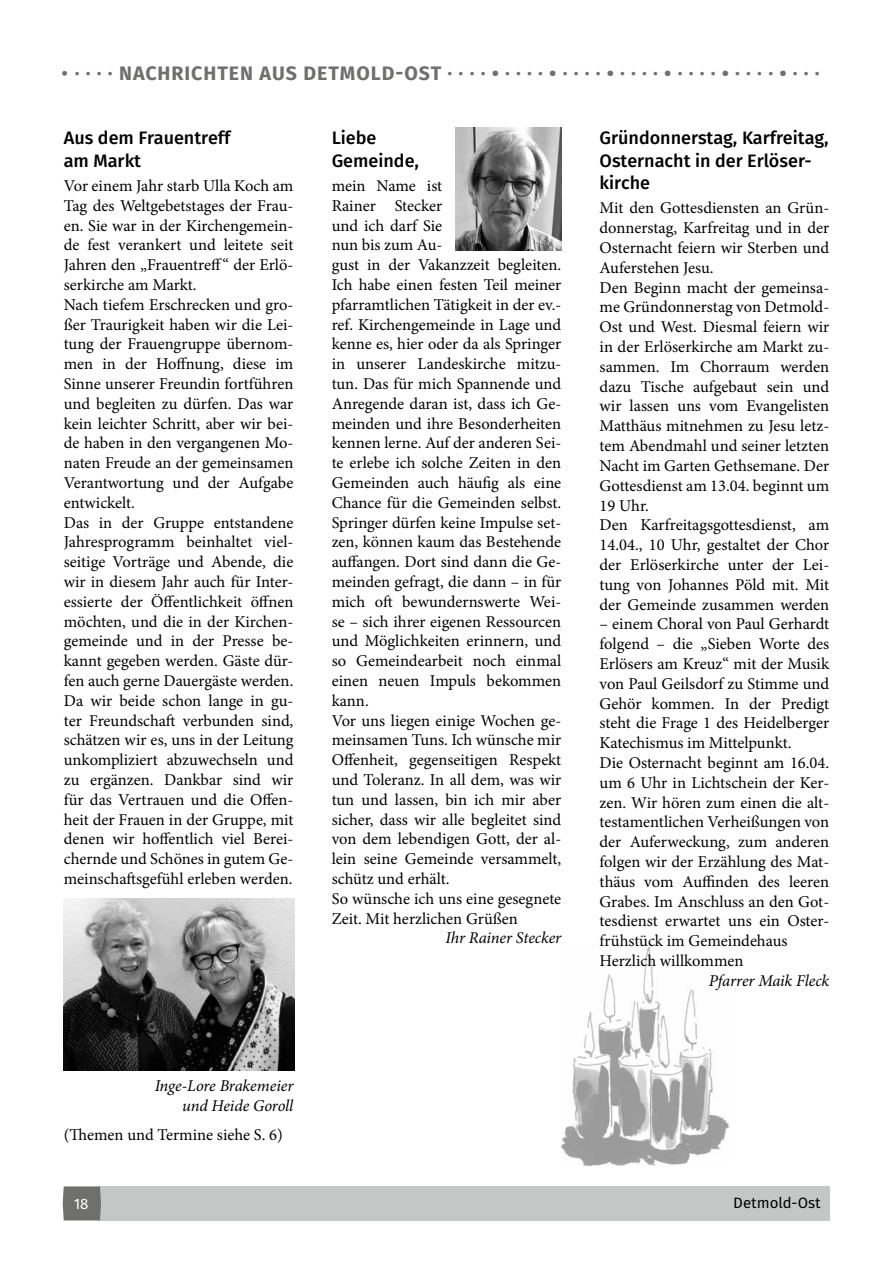
<style>
.page{position:relative;width:893px;height:1263px;background:#fff}
.page>*{position:absolute;margin:0;border:0;box-sizing:border-box;transform-origin:0 0}
.t1{font:700 19.5px "Fira Sans OT";letter-spacing:.05em;color:#6f6f6e}
.t2{font:18px/22.5px "Fira Sans OT Medium";color:#000}
.t3{font:16.5px/19.8px "Minion Pro";color:#000}
.t4{font:italic 16.5px/19.8px "Minion Pro";letter-spacing:-.005em;color:#000;text-align:right}
.t5{font:15px "Fira Sans OT";color:#000}
.t6{font:15px "Fira Sans OT";color:#fff}
.s1{font-weight:400}
</style>
<div class="page">
<img style="left:561px;top:946px;width:169px;height:220px">
<div style="left:98px;top:1186px;width:731px;height:34px;background:#c5c6c6"></div>
<svg style="left:63px;top:1186px;width:38px;height:34px"></svg>
<img style="left:455px;top:128px;width:106px;height:122px">
<img style="left:63px;top:898px;width:231px;height:172px">
<p class="t1" style="left:61px;top:59px;width:760px"><span class="s1">•</span> · · · · NACHRICHTEN AUS DETMOLD-OST · · · · • · · · · • · · · · • · · · · • · · · · • · · · · • · · ·</p>
<p class="t2" style="left:64px;top:128px;width:168px">Aus dem Frauentreff am Markt</p>
<p class="t3" style="left:64px;top:176px;width:231px">Vor einem Jahr starb Ulla Koch am<br>Tag des Weltgebetstages der Frau&shy;en. Sie war in der Kirchengemein&shy;de fest verankert und leitete seit<br>Jahren den „Frauentreff“ der Erlö&shy;serkirche am Markt.<br>Nach tiefem Erschrecken und gro&shy;ßer Traurigkeit haben wir die Lei&shy;tung der Frauengruppe übernom&shy;men in der Hoffnung, diese im<br>Sinne unserer Freundin fortführen und begleiten zu dürfen. Das war kein leichter Schritt, aber wir bei&shy;de haben in den vergangenen Mo&shy;naten Freude an der gemeinsamen<br>Verantwortung und der Aufgabe entwickelt.<br>Das in der Gruppe entstandene<br>Jahresprogramm beinhaltet viel&shy;seitige Vorträge und Abende, die wir in diesem Jahr auch für Inter&shy;essierte der Öffentlichkeit öffnen möchten, und die in der Kirchen&shy;gemeinde und in der Presse be&shy;kannt gegeben werden. Gäste dür&shy;fen auch gerne Dauergäste werden.<br>Da wir beide schon lange in gu&shy;ter Freundschaft verbunden sind, schätzen wir es, uns in der Leitung unkompliziert abzuwechseln und zu ergänzen. Dankbar sind wir für das Vertrauen und die Offen&shy;heit der Frauen in der Gruppe, mit denen wir hoffentlich viel Berei&shy;chernde und Schönes in gutem Ge&shy;meinschaftsgefühl erleben werden.</p>
<p class="t2" style="left:332px;top:128px;width:89px">Liebe<br>Gemeinde,</p>
<p class="t3" style="left:332px;top:176px;width:231px">mein Name ist<br>Rainer Stecker<br>und ich darf Sie<br>nun bis zum Au-<br>gust in der Vakanzzeit begleiten.<br>Ich habe einen festen Teil meiner pfarramtlichen Tätigkeit in der ev.- ref. Kirchengemeinde in Lage und kenne es, hier oder da als Springer in unserer Landeskirche mitzu&shy;tun. Das für mich Spannende und<br>Anregende daran ist, dass ich Ge&shy;meinden und ihre Besonderheiten kennen lerne. Auf der anderen Sei&shy;te erlebe ich solche Zeiten in den<br>Gemeinden auch häufig als eine<br>Chance für die Gemeinden selbst.<br>Springer dürfen keine Impulse set&shy;zen, können kaum das Bestehende auffangen. Dort sind dann die Ge&shy;meinden gefragt, die dann – in für mich oft bewundernswerte Wei&shy;se – sich ihrer eigenen Ressourcen und Möglichkeiten erinnern, und so Gemeindearbeit noch einmal einen neuen Impuls bekommen kann.<br>Vor uns liegen einige Wochen ge&shy;meinsamen Tuns. Ich wünsche mir<br>Offenheit, gegenseitigen Respekt und Toleranz. In all dem, was wir tun und lassen, bin ich mir aber sicher, dass wir alle begleitet sind von dem lebendigen Gott, der al&shy;lein seine Gemeinde versammelt, schütz und erhält.<br>So wünsche ich uns eine gesegnete<br>Zeit. Mit herzlichen Grüßen</p>
<p class="t4" style="left:446px;top:928px;width:117px">Ihr Rainer Stecker</p>
<p class="t4" style="left:155px;top:1076px;width:140px">Inge-Lore Brakemeier und Heide Goroll</p>
<p class="t3" style="left:64px;top:1124px;width:221px">(Themen und Termine siehe S. 6)</p>
<p class="t2" style="left:600px;top:128px;width:231px">Gründonnerstag, Karfreitag,<br>Osternacht in der Erlöser&shy;kirche</p>
<p class="t3" style="left:600px;top:198px;width:231px">Mit den Gottesdiensten an Grün&shy;donnerstag, Karfreitag und in der<br>Osternacht feiern wir Sterben und<br>Auferstehen Jesu.<br>Den Beginn macht der gemeinsa&shy;me Gründonnerstag von Detmold-<br>Ost und West. Diesmal feiern wir in der Erlöserkirche am Markt zu&shy;sammen. Im Chorraum werden dazu Tische aufgebaut sein und wir lassen uns vom Evangelisten<br>Matthäus mitnehmen zu Jesu letz&shy;tem Abendmahl und seiner letzten<br>Nacht im Garten Gethsemane. Der<br>Gottesdienst am 13.04. beginnt um<br>19 Uhr.<br>Den Karfreitagsgottesdienst, am<br>14.04., 10 Uhr, gestaltet der Chor der Erlöserkirche unter der Lei&shy;tung von Johannes Pöld mit. Mit der Gemeinde zusammen werden</p>
<p class="t3" style="left:600px;top:614px;width:231px">– einem Choral von Paul Gerhardt folgend – die „Sieben Worte des<br>Erlösers am Kreuz“ mit der Musik von Paul Geilsdorf zu Stimme und<br>Gehör kommen. In der Predigt steht die Frage 1 des Heidelberger<br>Katechismus im Mittelpunkt.<br>Die Osternacht beginnt am 16.04. um 6 Uhr in Lichtschein der Ker&shy;zen. Wir hören zum einen die alt&shy;testamentlichen Verheißungen von der Auferweckung, zum anderen folgen wir der Erzählung des Mat&shy;thäus vom Auffinden des leeren<br>Grabes. Im Anschluss an den Got&shy;tesdienst erwartet uns ein Oster&shy;frühstück im Gemeindehaus<br>Herzlich willkommen</p>
<p class="t4" style="left:709px;top:970px;width:122px">Pfarrer Maik Fleck</p>
<p class="t6" style="left:74px;top:1193px;width:16px">18</p>
<p class="t5" style="left:733px;top:1192px;width:89px">Detmold-Ost</p>
</div>
